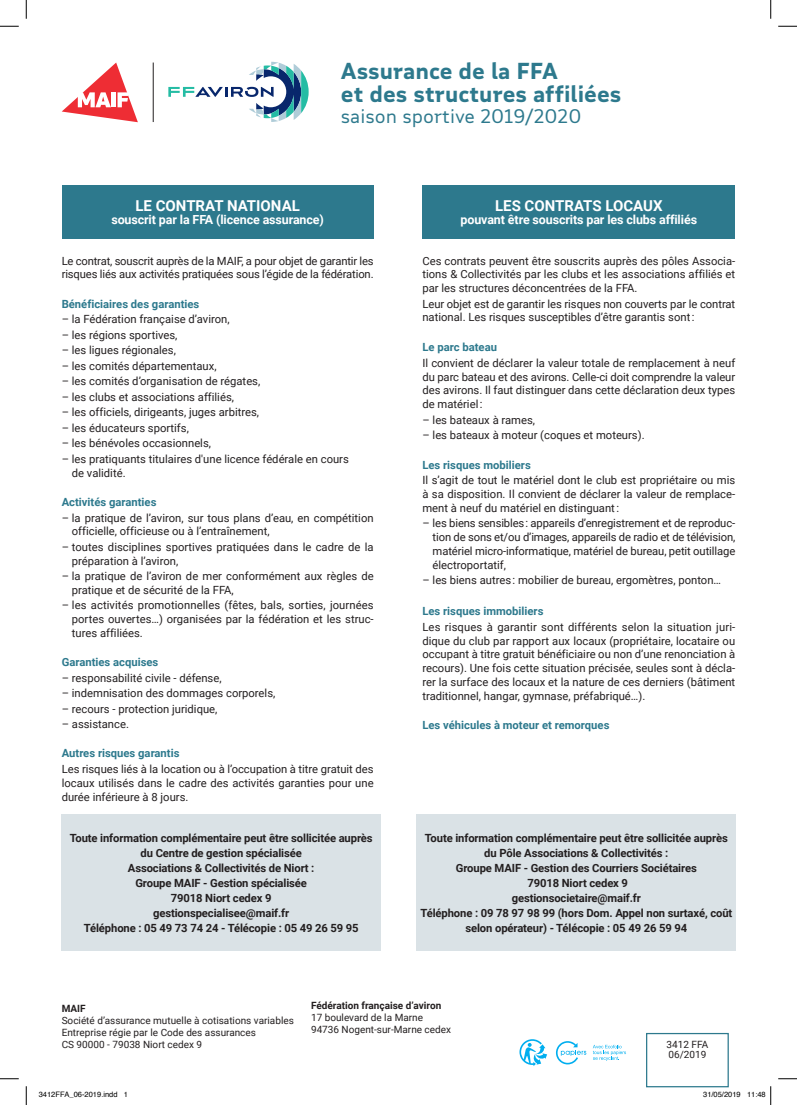
<style>
.page{position:relative;width:797px;height:1105px;background:#fff}
.page>*{position:absolute;margin:0;border:0;box-sizing:border-box;transform-origin:0 0}
.Normal_e{font:700 22.5px "MAIF";color:#2d798d}
.Normal_e-2{font:18.75px "MAIF";color:#2d798d}
.Normal_e-3{font:700 15px "Roboto";color:#fff}
.Normal_e-4{font:700 12.5px "Roboto";letter-spacing:-.01em;color:#fff}
.Style_de_paragraphe{font:11.25px/13.8px "Roboto";color:#231f20;text-align:justify}
.Normal_e-5{font:700 11.25px/15px "Roboto";letter-spacing:-.01em;color:#231f20;text-align:center}
.Style_de_paragraphe-2{font:700 11.25px "Roboto";color:#2d798d}
.Normal_e-6{font:10px/10px "Roboto";color:#231f20}
.t1{font:700 10px "Roboto";color:#231f20}
.t2{font:7.5px "Helvetica";color:#000}
</style>
<div class="page">
<div style="left:62px;top:185px;width:311px;height:54px;background:#2d798d"></div>
<div style="left:422px;top:185px;width:313px;height:54px;background:#2d798d"></div>
<div style="left:646px;top:1033px;width:82px;height:54px;border:1px solid #2d798d"></div>
<div style="left:62px;top:814px;width:319px;height:137px;background:#dae2e6"></div>
<div style="left:417px;top:814px;width:319px;height:137px;background:#dae2e6"></div>
<svg style="left:556px;top:1041px;width:30px;height:23px"></svg>
<svg style="left:592px;top:1045px;width:34px;height:16px"></svg>
<svg style="left:519px;top:1039px;width:28px;height:27px"></svg>
<svg style="left:62px;top:63px;width:76px;height:59px"></svg>
<hr style="left:153px;top:63px;width:1px;height:59px;background:#231f20">
<svg style="left:168px;top:62px;width:140px;height:60px"></svg>
<svg style="left:0;top:25px;width:19px;height:2px"></svg>
<svg style="left:778px;top:25px;width:19px;height:2px"></svg>
<svg style="left:0;top:1078px;width:19px;height:1px"></svg>
<svg style="left:778px;top:1078px;width:19px;height:1px"></svg>
<svg style="left:25px;top:0;width:2px;height:19px"></svg>
<svg style="left:25px;top:1086px;width:2px;height:19px"></svg>
<svg style="left:770px;top:0;width:1px;height:19px"></svg>
<svg style="left:770px;top:1086px;width:1px;height:19px"></svg>
<p class="Normal_e" style="left:341px;top:57px;width:218px">Assurance de la FFA</p>
<p class="Normal_e" style="left:341px;top:79px;width:282px">et des structures affiliées</p>
<p class="Normal_e-2" style="left:341px;top:104px;width:242px">saison sportive 2019/2020</p>
<p class="Normal_e-3" style="left:135px;top:195px;width:166px">LE CONTRAT NATIONAL</p>
<p class="Normal_e-4" style="left:111px;top:211px;width:214px">souscrit par la FFA (licence assurance)</p>
<p class="Normal_e-3" style="left:495px;top:195px;width:169px">LES CONTRATS LOCAUX</p>
<p class="Normal_e-4" style="left:460px;top:211px;width:238px">pouvant être souscrits par les clubs affiliés</p>
<p class="Style_de_paragraphe" style="left:62px;top:253px;width:313px">Le contrat, souscrit auprès de la MAIF, a pour objet de garantir les risques liés aux activités pratiquées sous l’égide de la fédération.</p>
<p class="Style_de_paragraphe-2" style="left:62px;top:296px;width:139px">Bénéficiaires des garanties</p>
<p class="Style_de_paragraphe" style="left:62px;top:312px;width:169px">– la Fédération française d’aviron,</p>
<p class="Style_de_paragraphe" style="left:62px;top:327px;width:117px">– les régions sportives,</p>
<p class="Style_de_paragraphe" style="left:62px;top:343px;width:116px">– les ligues régionales,</p>
<p class="Style_de_paragraphe" style="left:62px;top:358px;width:156px">– les comités départementaux,</p>
<p class="Style_de_paragraphe" style="left:62px;top:374px;width:200px">– les comités d’organisation de régates,</p>
<p class="Style_de_paragraphe" style="left:62px;top:390px;width:174px">– les clubs et associations affiliés,</p>
<p class="Style_de_paragraphe" style="left:62px;top:405px;width:199px">– les officiels, dirigeants, juges arbitres,</p>
<p class="Style_de_paragraphe" style="left:62px;top:421px;width:129px">– les éducateurs sportifs,</p>
<p class="Style_de_paragraphe" style="left:62px;top:436px;width:151px">– les bénévoles occasionnels,</p>
<p class="Style_de_paragraphe" style="left:72px;top:452px;width:278px;text-indent:-10px">– les pratiquants titulaires d'une licence fédérale en cours de validité.</p>
<p class="Style_de_paragraphe-2" style="left:62px;top:494px;width:96px">Activités garanties</p>
<p class="Style_de_paragraphe" style="left:72px;top:510px;width:303px;text-indent:-10px">– la pratique de l’aviron, sur tous plans d’eau, en compétition officielle, officieuse ou à l’entraînement,</p>
<p class="Style_de_paragraphe" style="left:72px;top:539px;width:303px;text-indent:-10px">– toutes disciplines sportives pratiquées dans le cadre de la préparation à l’aviron,</p>
<p class="Style_de_paragraphe" style="left:72px;top:569px;width:303px;text-indent:-10px">– la pratique de l’aviron de mer conformément aux règles de pratique et de sécurité de la FFA,</p>
<p class="Style_de_paragraphe" style="left:72px;top:598px;width:303px;text-indent:-10px">– les activités promotionnelles (fêtes, bals, sorties, journées portes ouvertes…) organisées par la fédération et les struc&shy;tures affiliées.</p>
<p class="Style_de_paragraphe-2" style="left:62px;top:654px;width:98px">Garanties acquises</p>
<p class="Style_de_paragraphe" style="left:62px;top:670px;width:161px">– responsabilité civile - défense,</p>
<p class="Style_de_paragraphe" style="left:62px;top:686px;width:215px">– indemnisation des dommages corporels,</p>
<p class="Style_de_paragraphe" style="left:62px;top:701px;width:157px">– recours - protection juridique,</p>
<p class="Style_de_paragraphe" style="left:62px;top:717px;width:69px">– assistance.</p>
<p class="Style_de_paragraphe-2" style="left:62px;top:746px;width:119px">Autres risques garantis</p>
<p class="Style_de_paragraphe" style="left:62px;top:762px;width:313px">Les risques liés à la location ou à l’occupation à titre gratuit des locaux utilisés dans le cadre des activités garanties pour une durée inférieure à 8 jours.</p>
<p class="Normal_e-5" style="left:70px;top:830px;width:304px">Toute information complémentaire peut être sollicitée auprès du Centre de gestion spécialisée<br>Associations &amp; Collectivités de Niort :</p>
<p class="Normal_e-5" style="left:135px;top:875px;width:173px">Groupe MAIF - Gestion spécialisée<br>79018 Niort cedex 9</p>
<p class="Normal_e-5" style="left:153px;top:905px;width:138px">gestionspecialisee@maif.fr</p>
<p class="Normal_e-5" style="left:84px;top:920px;width:276px">Téléphone : 05 49 73 74 24 - Télécopie : 05 49 26 59 95</p>
<p class="Style_de_paragraphe" style="left:422px;top:253px;width:314px">Ces contrats peuvent être souscrits auprès des pôles Associa&shy;tions &amp; Collectivités par les clubs et les associations affiliés et par les structures déconcentrées de la FFA.</p>
<p class="Style_de_paragraphe" style="left:422px;top:296px;width:314px">Leur objet est de garantir les risques non couverts par le contrat national. Les risques susceptibles d’être garantis sont :</p>
<p class="Style_de_paragraphe-2" style="left:422px;top:339px;width:76px">Le parc bateau</p>
<p class="Style_de_paragraphe" style="left:422px;top:355px;width:314px">Il convient de déclarer la valeur totale de remplacement à neuf du parc bateau et des avirons. Celle-ci doit comprendre la valeur des avirons. Il faut distinguer dans cette déclaration deux types de matériel :</p>
<p class="Style_de_paragraphe" style="left:422px;top:412px;width:114px">– les bateaux à rames,</p>
<p class="Style_de_paragraphe" style="left:422px;top:428px;width:224px">– les bateaux à moteur (coques et moteurs).</p>
<p class="Style_de_paragraphe-2" style="left:422px;top:457px;width:110px">Les risques mobiliers</p>
<p class="Style_de_paragraphe" style="left:422px;top:473px;width:314px">Il s’agit de tout le matériel dont le club est propriétaire ou mis à sa disposition. Il convient de déclarer la valeur de remplace&shy;ment à neuf du matériel en distinguant :</p>
<p class="Style_de_paragraphe" style="left:432px;top:516px;width:304px;text-indent:-10px">– les biens sensibles : appareils d’enregistrement et de reproduc&shy;tion de sons et/ou d’images, appareils de radio et de télévision, matériel micro-informatique, matériel de bureau, petit outillage électroportatif,</p>
<p class="Style_de_paragraphe" style="left:422px;top:573px;width:300px">– les biens autres : mobilier de bureau, ergomètres, ponton…</p>
<p class="Style_de_paragraphe-2" style="left:422px;top:603px;width:123px">Les risques immobiliers</p>
<p class="Style_de_paragraphe" style="left:422px;top:619px;width:314px">Les risques à garantir sont différents selon la situation juri&shy;dique du club par rapport aux locaux (propriétaire, locataire ou occupant à titre gratuit bénéficiaire ou non d’une renonciation à recours). Une fois cette situation précisée, seules sont à décla&shy;rer la surface des locaux et la nature de ces derniers (bâtiment traditionnel, hangar, gymnase, préfabriqué…).</p>
<p class="Style_de_paragraphe-2" style="left:422px;top:717px;width:188px">Les véhicules à moteur et remorques</p>
<p class="Normal_e-5" style="left:425px;top:830px;width:304px">Toute information complémentaire peut être sollicitée auprès du Pôle Associations &amp; Collectivités :</p>
<p class="Normal_e-5" style="left:456px;top:860px;width:242px">Groupe MAIF - Gestion des Courriers Sociétaires<br>79018 Niort cedex 9</p>
<p class="Normal_e-5" style="left:511px;top:890px;width:131px">gestionsocietaire@maif.fr</p>
<p class="Normal_e-5" style="left:420px;top:905px;width:313px">Téléphone : 09 78 97 98 99 (hors Dom. Appel non surtaxé, coût selon opérateur) - Télécopie : 05 49 26 59 94</p>
<p class="t1" style="left:62px;top:1001px;width:25px">MAIF</p>
<p class="Normal_e-6" style="left:62px;top:1015px;width:234px">Société d’assurance mutuelle à cotisations variables</p>
<p class="Normal_e-6" style="left:62px;top:1027px;width:196px">Entreprise régie par le Code des assurances</p>
<p class="Normal_e-6" style="left:62px;top:1039px;width:142px">CS 90000 - 79038 Niort cedex 9</p>
<p class="t1" style="left:311px;top:998px;width:132px">Fédération française d’aviron</p>
<p class="Normal_e-6" style="left:311px;top:1012px;width:113px">17 boulevard de la Marne</p>
<p class="Normal_e-6" style="left:311px;top:1024px;width:141px">94736 Nogent-sur-Marne cedex</p>
<p class="Normal_e-6" style="left:666px;top:1039px;width:43px">3412 FFA<br>06/2019</p>
<p class="t2" style="left:39px;top:1089px;width:91px">3412FFA_06-2019.indd 1</p>
<p class="t2" style="left:703px;top:1089px;width:64px">31/05/2019 11:48</p>
</div>
